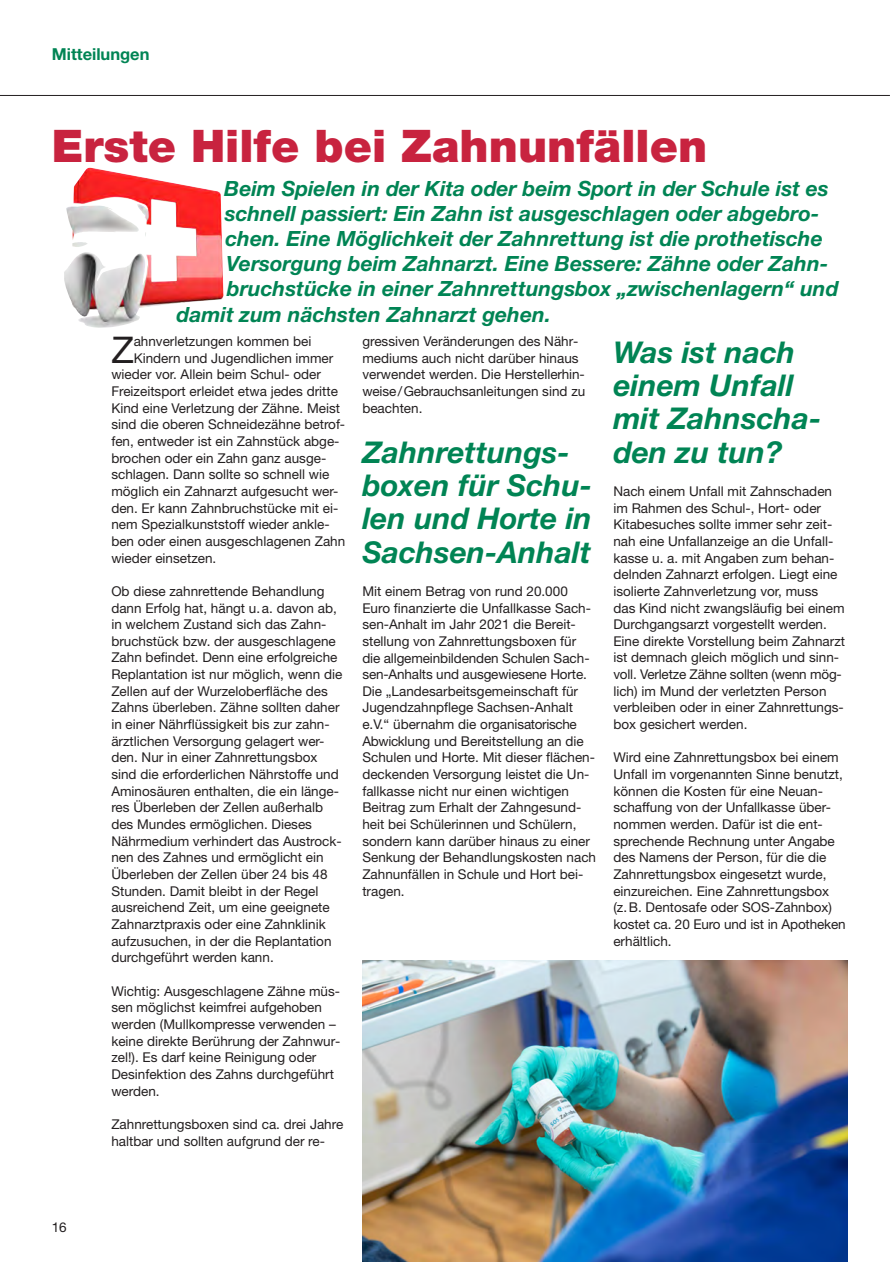
<style>
.page{position:relative;width:895px;height:1262px;background:#fff}
.page>*{position:absolute;margin:0;border:0;box-sizing:border-box;transform-origin:0 0}
.t1{font:900 45px "Helvetica Neue LT Std";color:#c8233f}
.t2{font:36.75px "Helvetica Neue LT Std";color:#231f20}
.t3{font:italic 700 30px/33.3px "Helvetica Neue LT Std";color:#008454}
.t4{font:italic 700 21px "Helvetica Neue LT Std";color:#008454}
.t5{font:700 16.5px "Helvetica Neue LT Std";color:#008454}
.t6{font:13.5px/16.6px "Helvetica Neue LT Std";color:#231f20}
</style>
<div class="page">
<hr style="left:0;top:95px;width:889px;height:1px;background:#231f20">
<img style="left:362px;top:960px;width:485px;height:301px">
<img style="left:64px;top:168px;width:160px;height:160px">
<p class="t5" style="left:52px;top:49px;width:99px">Mitteilungen</p>
<p class="t1" style="left:52px;top:129px;width:657px">Erste Hilfe bei Zahnunfällen</p>
<p class="t4" style="left:224px;top:180px;width:606px">Beim Spielen in der Kita oder beim Sport in der Schule ist es</p>
<p class="t4" style="left:225px;top:206px;width:596px">schnell passiert: Ein Zahn ist ausgeschlagen oder abgebro-</p>
<p class="t4" style="left:225px;top:231px;width:598px">chen. Eine Möglichkeit der Zahn rettung ist die prothetische</p>
<p class="t4" style="left:226px;top:256px;width:603px">Versorgung beim Zahnarzt. Eine Bessere: Zähne oder Zahn -</p>
<p class="t4" style="left:227px;top:281px;width:613px">bruchstücke in einer Zahnrettungsbox „zwischenlagern“ und</p>
<p class="t4" style="left:177px;top:306px;width:376px">damit zum nächsten Zahnarzt gehen.</p>
<p class="t6" style="left:52px;top:1220px;width:17px">16</p>
<p class="t2" style="left:111px;top:336px;width:24px">Z</p>
<p class="t6" style="left:134px;top:334px;width:179px">ahnverletzungen kommen bei</p>
<p class="t6" style="left:134px;top:351px;width:201px">Kindern und Jugendlichen immer</p>
<p class="t6" style="left:111px;top:367px;width:211px">wieder vor. Allein beim Schul- oder</p>
<p class="t6" style="left:111px;top:384px;width:228px">Freizeitsport erleidet et wa jedes dritte</p>
<p class="t6" style="left:111px;top:401px;width:230px">Kind eine Verletzung der Zähne. Meist</p>
<p class="t6" style="left:111px;top:417px;width:235px">sind die oberen Schnei de zähne betrof-</p>
<p class="t6" style="left:111px;top:434px;width:230px">fen, entweder ist ein Zahn stück abge-</p>
<p class="t6" style="left:111px;top:451px;width:216px">brochen oder ein Zahn ganz ausge-</p>
<p class="t6" style="left:111px;top:467px;width:219px">schlagen. Dann sollte so schnell wie</p>
<p class="t6" style="left:111px;top:484px;width:228px">möglich ein Zahnarzt aufgesucht wer-</p>
<p class="t6" style="left:111px;top:501px;width:228px">den. Er kann Zahnbruchstücke mit ei-</p>
<p class="t6" style="left:111px;top:517px;width:220px">nem Spezialkunststoff wieder ankle-</p>
<p class="t6" style="left:111px;top:534px;width:235px">ben oder einen ausgeschlagenen Zahn</p>
<p class="t6" style="left:111px;top:551px;width:106px">wieder einsetzen.</p>
<p class="t6" style="left:111px;top:584px;width:232px">Ob diese zahnrettende Behandlung dann Erfolg hat, hängt u. a. davon ab, in welchem Zustand sich das Zahn - bruchstück bzw. der ausgeschlagene Zahn befindet. Denn eine erfolgreiche Replantation ist nur möglich, wenn die Zellen auf der Wur zelober fläche des Zahns überleben. Zähne sollten daher in einer Nähr flüs sigkeit bis zur zahn&shy;ärztlichen Ver sorgung gelagert wer&shy;den. Nur in einer Zahn rettungsbox sind die erforderlichen Nährstoffe und Amino säuren enthalten, die ein länge&shy;res Überleben der Zellen außerhalb des Mundes ermöglichen. Die ses<br>Näh rmedium verhindert das Austrock - nen des Zahnes und ermöglicht ein Überleben der Zellen über 24 bis 48<br>Stunden. Damit bleibt in der Regel ausreichend Zeit, um eine geeignete Zahnarztpraxis oder eine Zahnklinik aufzusuchen, in der die Re plantation durchgeführt werden kann.</p>
<p class="t6" style="left:111px;top:983px;width:231px">Wichtig: Ausgeschlagene Zähne müs&shy;sen möglichst keimfrei aufgehoben wer den (Mullkompresse verwenden – keine direkte Berührung der Zahn wur - zel!). Es darf keine Reinigung oder<br>Desinfektion des Zahns durchgeführt werden.</p>
<p class="t6" style="left:111px;top:1117px;width:233px">Zahnrettungsboxen sind ca. drei Jahre haltbar und sollten aufgrund der re-</p>
<p class="t6" style="left:362px;top:334px;width:224px">gressiven Veränderungen des Nähr - me diums auch nicht darüber hinaus verwendet werden. Die Herstel ler hin - weise / Ge brauchs an leitungen sind zu beachten.</p>
<p class="t3" style="left:362px;top:438px;width:231px">Zahnrettungs&shy;boxen für Schu - len und Horte in<br>Sachsen-Anhalt</p>
<p class="t6" style="left:362px;top:584px;width:235px">Mit einem Betrag von rund 20.000<br>Euro finanzierte die Unfallkasse Sach - sen-Anhalt im Jahr 2021 die Bereit - stel lung von Zahnrettungsboxen für die allgemeinbildenden Schulen Sach - sen-Anhalts und ausgewiese ne Hor te.<br>Die „Lan des arbeits ge mein schaft für Jugend zahn pfle ge Sach sen-An halt e.V.“ übernahm die organisatorische Abwick lung und Bereitst ellung an die Schulen und Horte. Mit dieser flächen&shy;deckenden Versorgung leistet die Un - fallkasse nicht nur einen wichtigen Beitrag zum Erhalt der Zahn gesund - heit bei Schülerinnen und Schülern, sondern kann darüber hinaus zu einer Senkung der Behand lungs kosten nach Zahnunfällen in Schule und Hort bei&shy;tragen.</p>
<p class="t3" style="left:613px;top:338px;width:183px">Was ist nach</p>
<p class="t3" style="left:613px;top:371px;width:209px">einem Unfall mit Zahn scha - den zu tun?</p>
<p class="t6" style="left:613px;top:484px;width:226px">Nach einem Unfall mit Zahnschaden im Rahmen des Schul-, Hort- oder Kitabesuches sollte immer sehr zeit&shy;nah eine Unfallanzeige an die Unfall - kasse u. a. mit Angaben zum behan&shy;delnden Zahnarzt erfolgen. Liegt eine isolierte Zahnverletzung vor, muss</p>
<p class="t6" style="left:613px;top:601px;width:233px">das Kind nicht zwangsläufig bei einem Durchgangsarzt vorgestellt werden.<br>Eine direkte Vorstellung beim Zahnarzt ist demnach gleich möglich und sinn&shy;voll. Verletze Zähne sollten (wenn mög&shy;lich) im Mund der verletzten Per son verbleiben oder in einer Zahn rettungs - box gesichert werden.</p>
<p class="t6" style="left:613px;top:750px;width:234px">Wird eine Zahnrettungsbox bei einem Unfall im vorgenannten Sinne benutzt, können die Kosten für eine Neuan - schaffung von der Unfallkasse über&shy;nommen werden. Dafür ist die ent&shy;sprechende Rechnung unter Angabe des Namens der Person, für die die Zahnrettungsbox eingesetzt wurde, einzureichen. Eine Zahnrettungsbox (z. B. Dentosafe oder SOS-Zahnbox) kostet ca. 20 Euro und ist in Apothe ken erhältlich.</p>
</div>
